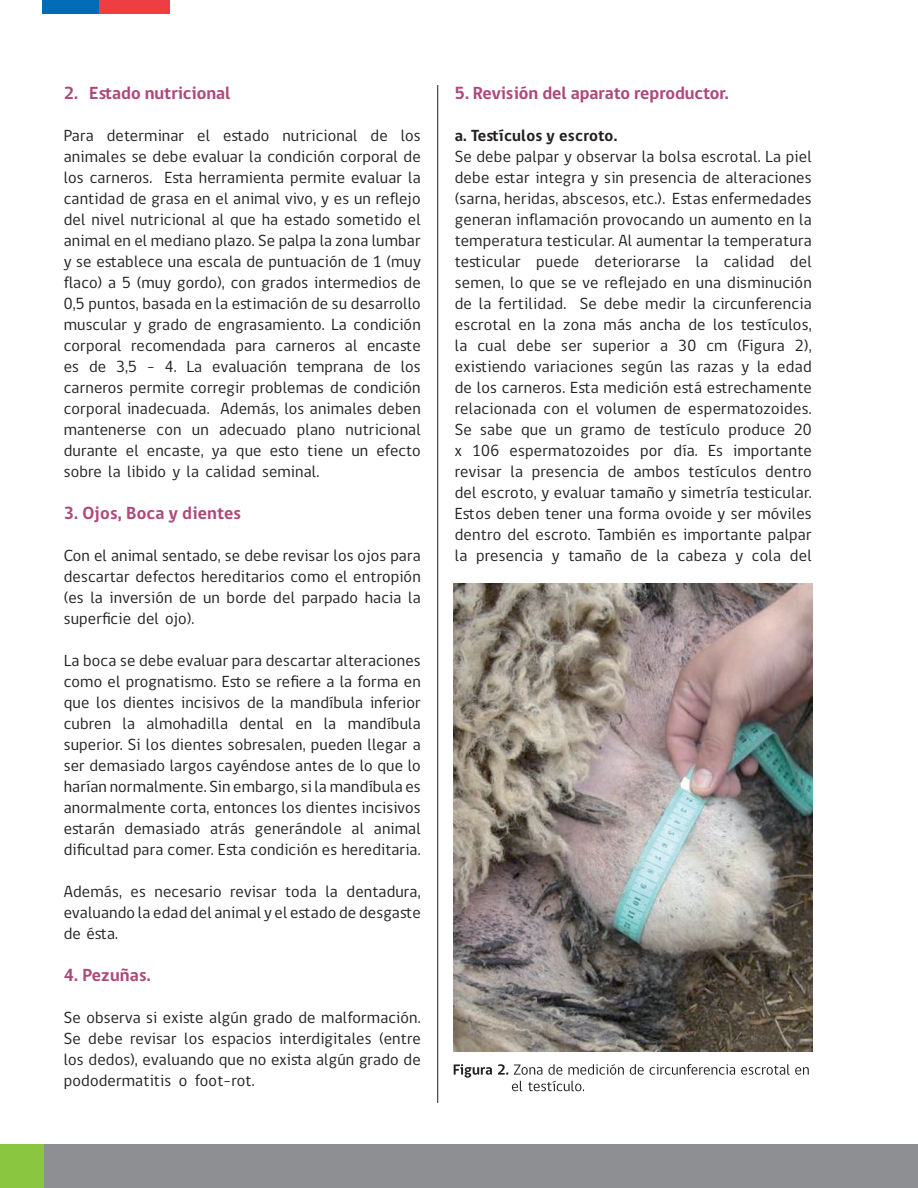
<style>
.page{position:relative;width:918px;height:1188px;background:#fff}
.page>*{position:absolute;margin:0;border:0;box-sizing:border-box;transform-origin:0 0}
.t1{font:700 18px "gob CL";color:#af487a}
.t2{font:16.5px/21px "gob CL";letter-spacing:.01em;color:#231f20;text-align:justify}
.t3{font:700 16.5px "gob CL";letter-spacing:.015em;color:#231f20}
</style>
<div class="page">
<div style="left:43px;top:1144px;width:875px;height:44px;background:#8d8f92"></div>
<div style="left:0;top:1144px;width:44px;height:44px;background:#8bc640"></div>
<div style="left:43px;top:0;width:56px;height:14px;background:#006cb7"></div>
<div style="left:99px;top:0;width:71px;height:14px;background:#ee3d43"></div>
<img style="left:454px;top:583px;width:358px;height:469px">
<svg style="left:454px;top:1064px;width:355px;height:27px"></svg>
<hr style="left:437px;top:85px;width:1px;height:1018px;background:#231f20">
<p class="t1" style="left:64px;top:80px;width:168px">2. Estado nutricional</p>
<p class="t2" style="left:64px;top:125px;width:358px">Para determinar el estado nutricional de los animales se debe evaluar la condición corporal de los carneros. Esta herramienta permite evaluar la cantidad de grasa en el animal vivo, y es un reflejo del nivel nutricional al que ha estado sometido el animal en el mediano plazo. Se palpa la zona lumbar y se establece una escala de puntuación de 1 (muy flaco) a 5 (muy gordo), con grados intermedios de 0,5 puntos, basada en la estimación de su desarrollo muscular y grado de engrasamiento. La condición corporal recomendada para carneros al encaste es de 3,5 - 4. La evaluación temprana de los carneros permite corregir problemas de condición corporal inadecuada. Además, los animales deben mantenerse con un adecuado plano nutricional durante el encaste, ya que esto tiene un efecto sobre la libido y la calidad seminal.</p>
<p class="t1" style="left:64px;top:500px;width:179px">3. Ojos, Boca y dientes</p>
<p class="t2" style="left:64px;top:545px;width:358px">Con el animal sentado, se debe revisar los ojos para descartar defectos hereditarios como el entropión (es la inversión de un borde del parpado hacia la superficie del ojo).</p>
<p class="t2" style="left:64px;top:650px;width:359px">La boca se debe evaluar para descartar alteraciones como el prognatismo. Esto se refiere a la forma en que los dientes incisivos de la mandíbula inferior cubren la almohadilla dental en la mandíbula superior. Si los dientes sobresalen, pueden llegar a ser demasiado largos cayéndose antes de lo que lo harían normalmente. Sin embargo, si la mandíbula es anormalmente corta, entonces los dientes incisivos estarán demasiado atrás generándole al animal dificultad para comer. Esta condición es hereditaria.</p>
<p class="t2" style="left:64px;top:881px;width:358px">Además, es necesario revisar toda la dentadura, evaluando la edad del animal y el estado de desgaste de ésta.</p>
<p class="t1" style="left:64px;top:962px;width:89px">4. Pezuñas.</p>
<p class="t2" style="left:64px;top:1007px;width:358px">Se observa si existe algún grado de malformación.<br>Se debe revisar los espacios interdigitales (entre los dedos), evaluando que no exista algún grado de pododermatitis o foot-rot.</p>
<p class="t1" style="left:455px;top:80px;width:276px">5. Revisión del aparato reproductor.</p>
<p class="t3" style="left:455px;top:124px;width:164px">a. Testículos y escroto.</p>
<p class="t2" style="left:455px;top:146px;width:358px">Se debe palpar y observar la bolsa escrotal. La piel debe estar integra y sin presencia de alteraciones (sarna, heridas, abscesos, etc.). Estas enfermedades generan inflamación provocando un aumento en la temperatura testicular. Al aumentar la temperatura testicular puede deteriorarse la calidad del semen, lo que se ve reflejado en una disminución de la fertilidad. Se debe medir la circunferencia escrotal en la zona más ancha de los testículos, la cual debe ser superior a 30 cm (Figura 2), existiendo variaciones según las razas y la edad de los carneros. Esta medición está estrechamente relacionada con el volumen de espermatozoides.<br>Se sabe que un gramo de testículo produce 20 x 106 espermatozoides por día. Es importante revisar la presencia de ambos testículos dentro del escroto, y evaluar tamaño y simetría testicular.<br>Estos deben tener una forma ovoide y ser móviles dentro del escroto. También es importante palpar la presencia y tamaño de la cabeza y cola del</p>
</div>
